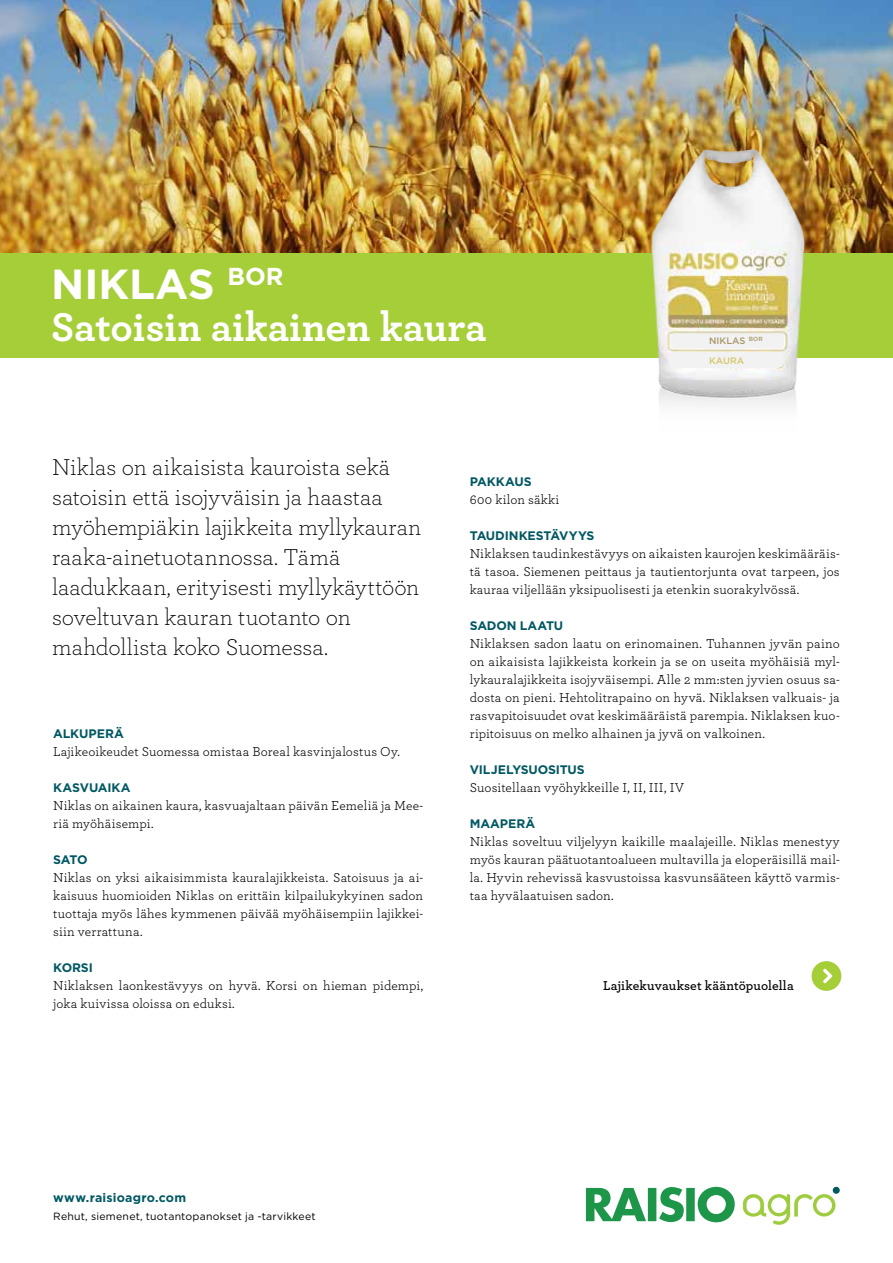
<style>
.page{position:relative;width:893px;height:1263px;background:#fff}
.page>*{position:absolute;margin:0;border:0;box-sizing:border-box;transform-origin:0 0}
.t1{font:700 42px "Archer";color:#fff}
.t2{font:700 42px "Gotham";color:#fff}
.t3{font:300 24px/30px "Archer";color:#000}
.t4{font:13.5px/18px "Archer";letter-spacing:.01em;color:#000;text-align:justify}
.t5{font:600 13.5px "Archer";letter-spacing:.01em;color:#000}
.t6{font:13.5px "Archer";letter-spacing:.03em;color:#000}
.t7{font:700 12.3px "Gotham";letter-spacing:-.01em;color:#005863}
.t8{font:700 12.3px "Gotham";letter-spacing:.02em;color:#005863}
.t9{font:10.5px "Gotham";letter-spacing:.02em;color:#000}
.t10{font:500 9.3px "Gotham";color:#a79665}
.t11{font:500 9.3px "Gotham";letter-spacing:-.005em;color:#d5c769}
.t12{font:500 6px "Gotham";color:#a79665}
</style>
<div class="page">
<div style="left:686px;top:1188px;width:9px;height:33px;background:#1d9649"></div>
<svg style="left:659px;top:1187px;width:25px;height:35px"></svg>
<div style="left:648px;top:1188px;width:8px;height:33px;background:#1d9649"></div>
<svg style="left:586px;top:1188px;width:60px;height:33px"></svg>
<svg style="left:698px;top:1187px;width:37px;height:35px"></svg>
<svg style="left:743px;top:1194px;width:92px;height:31px"></svg>
<div style="left:833px;top:1187px;width:7px;height:7px;background:#005863;border-radius:50%"></div>
<img style="left:0;top:0;width:893px;height:253px">
<div style="left:0;top:253px;width:893px;height:104px;background:#a6ce39"></div>
<svg style="left:812px;top:961px;width:29px;height:30px"></svg>
<img style="left:609px;top:138px;width:233px;height:268px">
<div style="left:670px;top:334px;width:114px;height:14px;background:#f2f2f3;border-radius:4px"></div>
<div style="left:668px;top:352px;width:116px;height:16px;background:#f2f2f3;border-radius:6px"></div>
<h1 class="t2" style="left:51px;top:257px;width:234px">NIKLAS <sup>BOR</sup></h1>
<h1 class="t1" style="left:51px;top:294px;width:437px">Satoisin aikainen kaura</h1>
<p class="t10" style="left:709px;top:334px;width:38px">NIKLAS</p>
<p class="t11" style="left:709px;top:354px;width:37px">KAURA</p>
<p class="t12" style="left:749px;top:335px;width:15px">BOR</p>
<p class="t3" style="left:52px;top:451px;width:371px">Niklas on aikaisista kauroista sekä satoisin että isojyväisin ja haastaa myöhempiäkin lajikkeita myllykauran raaka-ainetuotannossa. Tämä laadukkaan, erityisesti myllykäyttöön soveltuvan kauran tuotanto on mahdollista koko Suomessa.</p>
<p class="t7" style="left:53px;top:725px;width:72px">ALKUPERÄ</p>
<p class="t4" style="left:53px;top:742px;width:348px">Lajikeoikeudet Suomessa omistaa Boreal kasvinjalostus Oy.</p>
<p class="t7" style="left:53px;top:779px;width:79px">KASVUAIKA</p>
<p class="t4" style="left:53px;top:796px;width:371px">Niklas on aikainen kaura, kasvuajaltaan päivän Eemeliä ja Mee&shy;riä myöhäisempi.</p>
<p class="t7" style="left:53px;top:851px;width:36px">SATO</p>
<p class="t4" style="left:53px;top:868px;width:371px">Niklas on yksi aikaisimmista kauralajikkeista. Satoisuus ja ai&shy;kaisuus huomioiden Niklas on erittäin kilpailukykyinen sadon tuottaja myös lähes kymmenen päivää myöhäisempiin lajikkei&shy;siin verrattuna.</p>
<p class="t7" style="left:53px;top:959px;width:41px">KORSI</p>
<p class="t4" style="left:53px;top:976px;width:371px">Niklaksen laonkestävyys on hyvä. Korsi on hieman pidempi, joka kuivissa oloissa on eduksi.</p>
<p class="t7" style="left:470px;top:473px;width:63px">PAKKAUS</p>
<p class="t6" style="left:470px;top:490px;width:91px">600 kilon säkki</p>
<p class="t7" style="left:470px;top:527px;width:126px">TAUDINKESTÄVYYS</p>
<p class="t4" style="left:470px;top:544px;width:371px">Niklaksen taudinkestävyys on aikaisten kaurojen keskimääräis&shy;tä tasoa. Siemenen peittaus ja tautientorjunta ovat tarpeen, jos kauraa viljellään yksipuolisesti ja etenkin suorakylvössä.</p>
<p class="t7" style="left:470px;top:617px;width:95px">SADON LAATU</p>
<p class="t4" style="left:470px;top:634px;width:371px">Niklaksen sadon laatu on erinomainen. Tuhannen jyvän paino on aikaisista lajikkeista korkein ja se on useita myöhäisiä myl&shy;lykauralajikkeita isojyväisempi. Alle 2 mm:sten jyvien osuus sa&shy;dosta on pieni. Hehtolitrapaino on hyvä. Niklaksen valkuais- ja rasvapitoisuudet ovat keskimääräistä parempia. Niklaksen kuo&shy;ripitoisuus on melko alhainen ja jyvä on valkoinen.</p>
<p class="t7" style="left:470px;top:761px;width:117px">VILJELYSUOSITUS</p>
<p class="t4" style="left:470px;top:778px;width:216px">Suositellaan vyöhykkeille I, II, III, IV</p>
<p class="t7" style="left:470px;top:815px;width:67px">MAAPERÄ</p>
<p class="t4" style="left:470px;top:832px;width:371px">Niklas soveltuu viljelyyn kaikille maalajeille. Niklas menestyy myös kauran päätuotantoalueen multavilla ja eloperäisillä mail&shy;la. Hyvin rehevissä kasvustoissa kasvunsääteen käyttö varmis&shy;taa hyvälaatuisen sadon.</p>
<p class="t5" style="left:603px;top:975px;width:192px">Lajikekuvaukset kääntöpuolella</p>
<p class="t8" style="left:53px;top:1189px;width:134px">www.raisioagro.com</p>
<p class="t9" style="left:53px;top:1209px;width:264px">Rehut, siemenet, tuotantopanokset ja -tarvikkeet</p>
</div>
